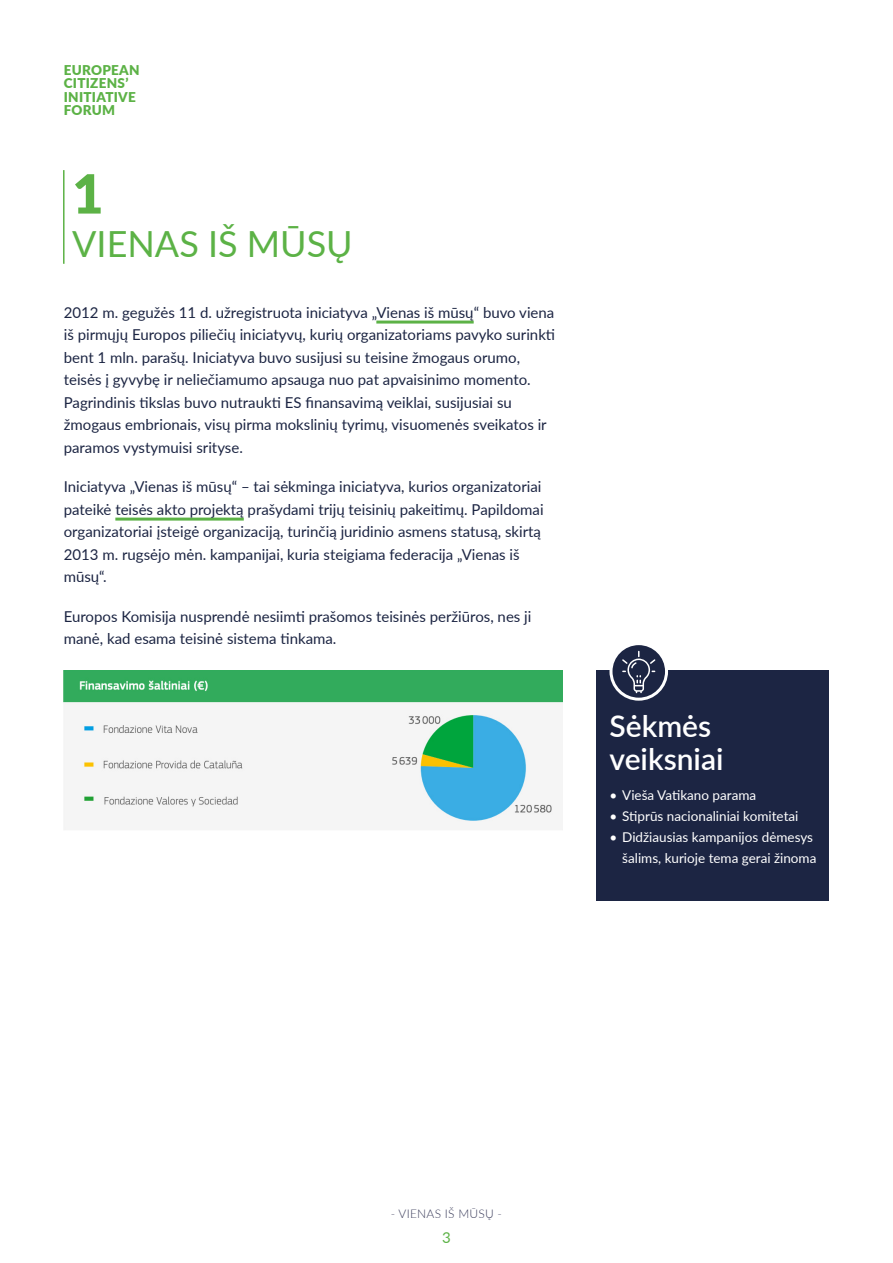
<style>
.page{position:relative;width:893px;height:1263px;background:#fff}
.page>*{position:absolute;margin:0;border:0;box-sizing:border-box;transform-origin:0 0}
.t1{font:900 54px "Lato";color:#5cb246}
.t2{font:36px "Lato";color:#5cb246}
.t3{font:600 30px/33px "Lato";color:#fff}
.t4{font:15px/22.5px "Lato";color:#1c2543}
.t5{font:15px "Lato";color:#5cb246}
.t6{font:13.5px/21px "Lato";color:#fff;text-align:right}
.t7{font:900 13.5px/13.5px "Lato";letter-spacing:.02em;color:#5cb246}
.t8{font:300 12px "Lato";letter-spacing:.02em;color:#3c3e5c}
</style>
<div class="page">
<hr style="left:63px;top:170px;width:2px;height:94px;background:#5cb246">
<hr style="left:376px;top:321px;width:98px;height:3px;background:#5cb246">
<hr style="left:115px;top:518px;width:129px;height:3px;background:#5cb246">
<img style="left:64px;top:670px;width:499px;height:160px">
<div style="left:597px;top:670px;width:232px;height:231px;background:#1c2543"></div>
<svg style="left:611px;top:644px;width:55px;height:55px"></svg>
<div style="left:609px;top:642px;width:59px;height:59px;border:3px solid #fff;border-radius:50%"></div>
<svg style="left:622px;top:651px;width:33px;height:42px"></svg>
<p class="t7" style="left:64px;top:62px;width:77px">EUROPEAN<br>CITIZENS’<br>INITIATIVE<br>FORUM</p>
<h1 class="t1" style="left:72px;top:153px;width:33px">1</h1>
<h2 class="t2" style="left:72px;top:218px;width:282px">VIENAS IŠ MŪSŲ</h2>
<p class="t4" style="left:64px;top:300px;width:493px">2012 m. gegužės 11 d. užregistruota iniciatyva „Vienas iš mūsų“ buvo viena iš pirmųjų Europos piliečių iniciatyvų, kurių organizatoriams pavyko surinkti bent 1 mln. parašų. Iniciatyva buvo susijusi su teisine žmogaus orumo, teisės į gyvybę ir neliečiamumo apsauga nuo pat apvaisinimo momento.<br>Pagrindinis tikslas buvo nutraukti ES finansavimą veiklai, susijusiai su žmogaus embrionais, visų pirma mokslinių tyrimų, visuomenės sveikatos ir paramos vystymuisi srityse.</p>
<p class="t4" style="left:64px;top:475px;width:481px">Iniciatyva „Vienas iš mūsų“ – tai sėkminga iniciatyva, kurios organizatoriai pateikė teisės akto projektą prašydami trijų teisinių pakeitimų. Papildomai organizatoriai įsteigė organizaciją, turinčią juridinio asmens statusą, skirtą 2013 m. rugsėjo mėn. kampanijai, kuria steigiama federacija „Vienas iš mūsų“.</p>
<p class="t4" style="left:64px;top:604px;width:469px">Europos Komisija nusprendė nesiimti prašomos teisinės peržiūros, nes ji manė, kad esama teisinė sistema tinkama.</p>
<h3 class="t3" style="left:609px;top:708px;width:116px">Sėkmės veiksniai</h3>
<p class="t6" style="left:609px;top:784px;width:148px">• Vieša Vatikano parama</p>
<p class="t6" style="left:609px;top:805px;width:190px">• Stiprūs nacionaliniai komitetai</p>
<p class="t6" style="left:609px;top:826px;width:208px">• Didžiausias kampanijos dėmesys šalims, kurioje tema gerai žinoma</p>
<p class="t8" style="left:391px;top:1206px;width:113px">- VIENAS IŠ MŪSŲ -</p>
<p class="t5" style="left:442px;top:1227px;width:10px">3</p>
</div>
